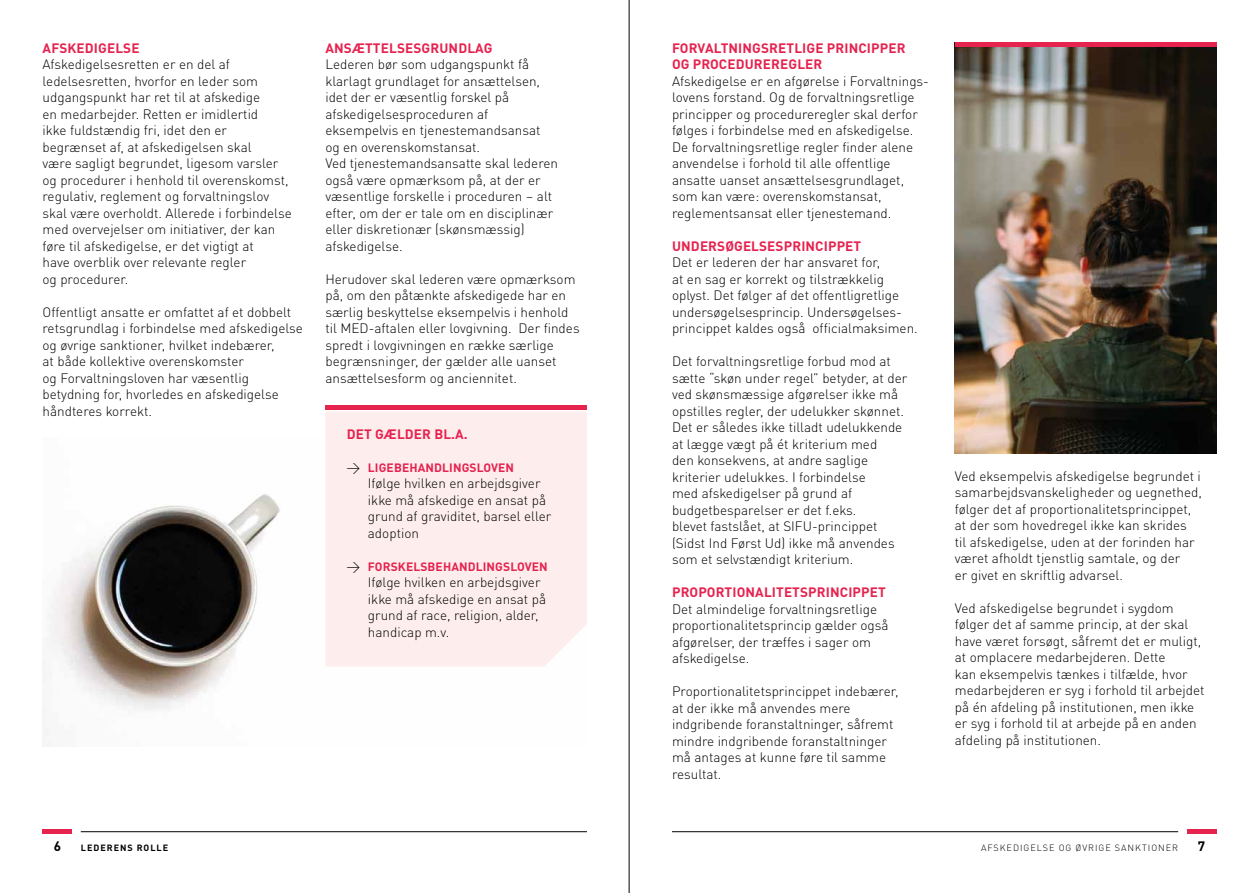
<style>
.page{position:relative;width:1259px;height:893px;background:#fff}
.page>*{position:absolute;margin:0;border:0;box-sizing:border-box;transform-origin:0 0}
.t1{font:300 13.5px/16.5px "DINOT";color:#000}
.t2{font:700 13.5px/16.5px "DINOT";letter-spacing:.01em;color:#e6224f}
.t3{font:700 13.5px "DINOT";color:#000}
.t4{font:700 12px "DINOT";letter-spacing:.01em;color:#e6224f}
.t5{font:300 9px "DINOT";letter-spacing:.11em;color:#000}
.t6{font:700 9px "DINOT";letter-spacing:.11em;color:#000}
.s1{font-weight:300;font-size:13.5px;color:#000}
</style>
<div class="page">
<hr style="left:81px;top:831px;width:506px;height:1px;background:#000">
<hr style="left:672px;top:831px;width:506px;height:1px;background:#000">
<hr style="left:43px;top:830px;width:29px;height:4px;background:#e6224f">
<hr style="left:1186px;top:830px;width:30px;height:4px;background:#e6224f">
<img style="left:46px;top:494px;width:234px;height:241px">
<hr style="left:325px;top:405px;width:262px;height:4px;background:#e6224f">
<div style="left:325px;top:411px;width:262px;height:255px;background:#fdeeed"></div>
<img style="left:955px;top:47px;width:261px;height:407px">
<hr style="left:955px;top:43px;width:261px;height:4px;background:#e6224f">
<hr style="left:629px;top:0;width:1px;height:893px;background:#000">
<p class="t2" style="left:43px;top:39px;width:98px">AFSKEDIGELSE</p>
<p class="t1" style="left:43px;top:55px;width:251px">Afskedigelsesretten er en del af ledelsesretten, hvorfor en leder som udgangspunkt har ret til at afskedige<br>en medarbejder. Retten er imidlertid<br>ikke fuldstændig fri, idet den er begrænset af, at afskedigelsen skal<br>være sagligt begrundet, ligesom varsler og procedurer i henhold til overenskomst, regulativ, reglement og forvaltningslov skal være overholdt. Allerede i forbindelse med overvejelser om initiativer, der kan føre til afskedigelse, er det vigtigt at<br>have overblik over relevante regler<br>og procedurer.</p>
<p class="t1" style="left:43px;top:303px;width:262px">Offentligt ansatte er omfattet af et dobbelt retsgrundlag i forbindelse med afskedigelse og øvrige sanktioner, hvilket indebærer,<br>at både kollektive overenskomster<br>og Forvaltningsloven har væsentlig betydning for, hvorledes en afskedigelse håndteres korrekt.</p>
<p class="t2" style="left:325px;top:39px;width:169px">ANSÆTTELSESGRUNDLAG</p>
<p class="t1" style="left:325px;top:55px;width:234px">Lederen bør som udgangspunkt få klarlagt grundlaget for ansættelsen, idet der er væsentlig forskel på afskedigelsesproceduren af eksempelvis en tjenestemandsansat og en overenskomstansat.<br>Ved tjenestemandsansatte skal lederen også være opmærksom på, at der er væsentlige forskelle i proceduren – alt efter, om der er tale om en disciplinær eller diskretionær (skønsmæssig) afskedigelse.</p>
<p class="t1" style="left:325px;top:270px;width:256px">Herudover skal lederen være opmærksom på, om den påtænkte afskedigede har en særlig beskyttelse eksempelvis i henhold til MED-aftalen eller lovgivning. Der findes spredt i lovgivningen en række særlige begrænsninger, der gælder alle uanset ansættelsesform og anciennitet.</p>
<p class="t2" style="left:347px;top:425px;width:122px">DET GÆLDER BL.A.</p>
<p class="t4" style="left:347px;top:460px;width:169px"><span class="s1">→</span> LIGEBEHANDLINGSLOVEN</p>
<p class="t1" style="left:368px;top:474px;width:185px">Ifølge hvilken en arbejdsgiver ikke må afskedige en ansat på grund af graviditet, barsel eller adoption</p>
<p class="t4" style="left:347px;top:559px;width:203px"><span class="s1">→</span> FORSKELSBEHANDLINGSLOVEN</p>
<p class="t1" style="left:368px;top:573px;width:180px">Ifølge hvilken en arbejdsgiver ikke må afskedige en ansat på grund af race, religion, alder, handicap m.v.</p>
<p class="t2" style="left:672px;top:39px;width:235px">FORVALTNINGSRETLIGE PRINCIPPER<br>OG PROCEDUREREGLER</p>
<p class="t1" style="left:672px;top:72px;width:258px">Afskedigelse er en afgørelse i Forvaltnings&shy;lovens forstand. Og de forvaltningsretlige principper og procedureregler skal derfor følges i forbindelse med en afskedigelse.<br>De forvaltningsretlige regler finder alene anvendelse i forhold til alle offentlige ansatte uanset ansættelsesgrundlaget, som kan være: overenskomstansat, reglementsansat eller tjenestemand.</p>
<p class="t2" style="left:672px;top:237px;width:191px">UNDERSØGELSESPRINCIPPET</p>
<p class="t1" style="left:672px;top:253px;width:247px">Det er lederen der har ansvaret for,<br>at en sag er korrekt og tilstrækkelig oplyst. Det følger af det offentligretlige undersøgelsesprincip. Undersøgelses&shy;princippet kaldes også officialmaksimen.</p>
<p class="t1" style="left:672px;top:352px;width:237px">Det forvaltningsretlige forbud mod at sætte “skøn under regel” betyder, at der ved skønsmæssige afgørelser ikke må opstilles regler, der udelukker skønnet.<br>Det er således ikke tilladt udelukkende at lægge vægt på ét kriterium med<br>den konsekvens, at andre saglige kriterier udelukkes. I forbindelse<br>med afskedigelser på grund af budgetbesparelser er det f.eks.<br>blevet fastslået, at SIFU-princippet (Sidst Ind Først Ud) ikke må anvendes som et selvstændigt kriterium.</p>
<p class="t2" style="left:672px;top:584px;width:215px">PROPORTIONALITETSPRINCIPPET</p>
<p class="t1" style="left:672px;top:599px;width:218px">Det almindelige forvaltningsretlige proportionalitetsprincip gælder også afgørelser, der træffes i sager om afskedigelse.</p>
<p class="t1" style="left:672px;top:682px;width:228px">Proportionalitetsprincippet indebærer, at der ikke må anvendes mere indgribende foranstaltninger, såfremt mindre indgribende foranstaltninger må antages at kunne føre til samme resultat.</p>
<p class="t1" style="left:955px;top:467px;width:249px">Ved eksempelvis afskedigelse begrundet i samarbejdsvanskeligheder og uegnethed, følger det af proportionalitetsprincippet, at der som hovedregel ikke kan skrides<br>til afskedigelse, uden at der forinden har været afholdt tjenstlig samtale, og der<br>er givet en skriftlig advarsel.</p>
<p class="t1" style="left:955px;top:599px;width:251px">Ved afskedigelse begrundet i sygdom følger det af samme princip, at der skal have været forsøgt, såfremt det er muligt, at omplacere medarbejderen. Dette<br>kan eksempelvis tænkes i tilfælde, hvor medarbejderen er syg i forhold til arbejdet på én afdeling på institutionen, men ikke er syg i forhold til at arbejde på en anden afdeling på institutionen.</p>
<p class="t3" style="left:54px;top:837px;width:9px">6</p>
<p class="t6" style="left:81px;top:842px;width:89px">LEDERENS ROLLE</p>
<p class="t5" style="left:981px;top:841px;width:198px">AFSKEDIGELSE OG ØVRIGE SANKTIONER</p>
<p class="t3" style="left:1198px;top:837px;width:9px">7</p>
</div>
